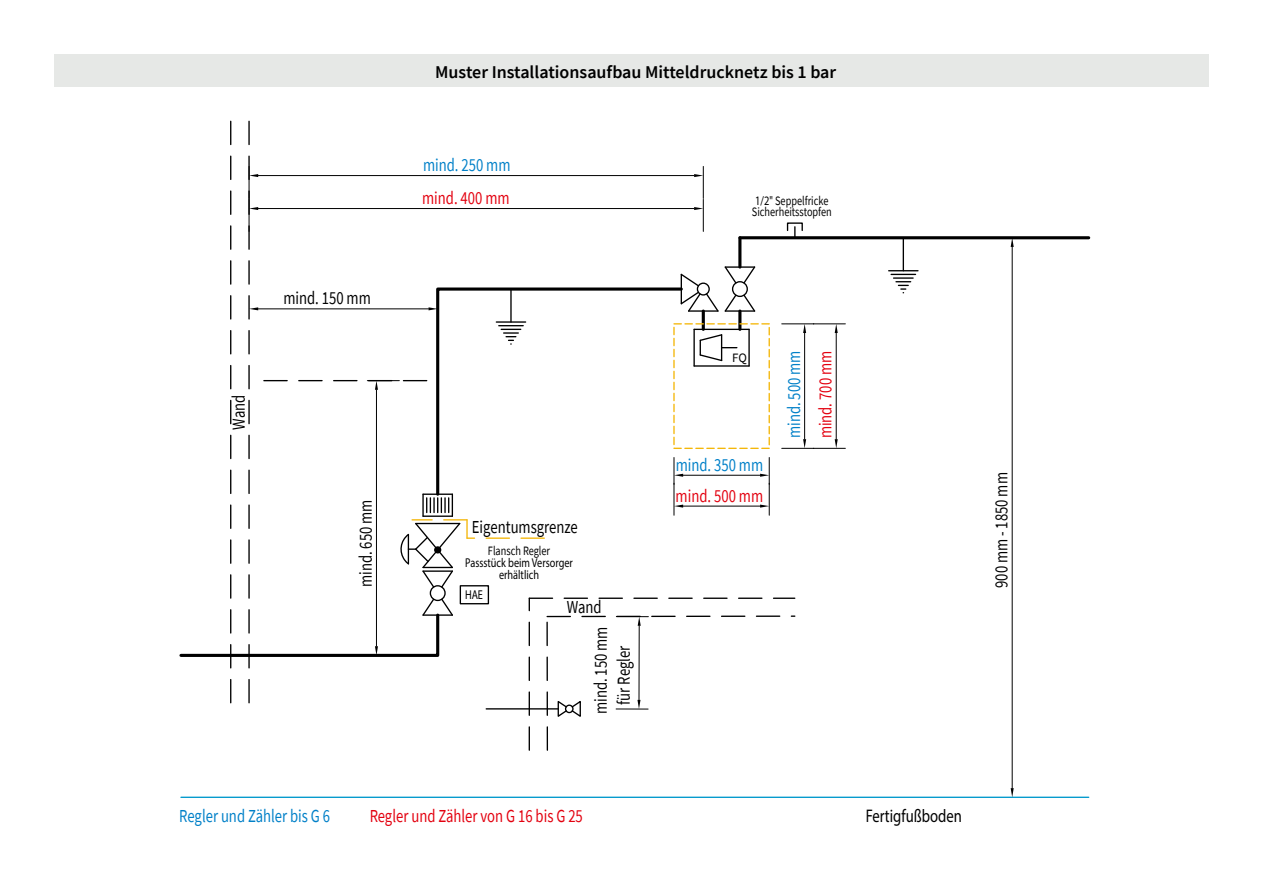
<style>
.page{position:relative;width:1263px;height:893px;background:#fff}
.page>*{position:absolute;margin:0;border:0;box-sizing:border-box;transform-origin:0 0}
.t1{font:18.3px/23px "Source Sans Pro";color:#000;text-align:center;scale:.8 1}
.t2{font:18.3px "Source Sans Pro";color:#e3000f;scale:.8 1}
.t3{font:18.3px "Source Sans Pro";color:#0080c8;scale:.8 1}
.t4{font:18.3px "Myriad Pro";color:#000;scale:.8 1}
.t5{font:600 18px "Source Sans Pro";color:#000}
.t6{font:12.75px/11.6px "Source Sans Pro";color:#000;scale:.8 1}
.t7{font:12.75px/12.1px "Myriad Pro";color:#000;text-align:center;scale:.8 1}
.t8{font:12.75px "Source Sans Pro";color:#000}
.s1{font-family:"Myriad Pro";font-size:12.9px}
</style>
<div class="page">
<hr style="left:740px;top:236px;width:349px;height:3px;background:#000">
<hr style="left:181px;top:797px;width:908px;height:1px;background:#09c">
<svg style="left:889px;top:270px;width:29px;height:5px"></svg>
<hr style="left:893px;top:277px;width:20px;height:2px;background:#000">
<svg style="left:896px;top:281px;width:15px;height:12px"></svg>
<hr style="left:903px;top:238px;width:1px;height:33px;background:#000">
<hr style="left:1012px;top:247px;width:1px;height:541px;background:#000">
<svg style="left:1011px;top:239px;width:3px;height:8px"></svg>
<svg style="left:1011px;top:788px;width:3px;height:9px"></svg>
<hr style="left:813px;top:323px;width:32px;height:1px;background:#000">
<hr style="left:813px;top:448px;width:32px;height:1px;background:#000">
<hr style="left:836px;top:333px;width:1px;height:106px;background:#000">
<svg style="left:835px;top:324px;width:3px;height:9px"></svg>
<svg style="left:835px;top:439px;width:3px;height:9px"></svg>
<hr style="left:782px;top:323px;width:32px;height:1px;background:#000">
<hr style="left:782px;top:448px;width:32px;height:1px;background:#000">
<hr style="left:804px;top:333px;width:1px;height:106px;background:#000">
<svg style="left:803px;top:324px;width:3px;height:9px"></svg>
<svg style="left:803px;top:439px;width:3px;height:9px"></svg>
<div style="left:787px;top:222px;width:16px;height:9px;border:1px solid #000"></div>
<svg style="left:179px;top:121px;width:616px;height:629px"></svg>
<div style="left:54px;top:54px;width:1155px;height:33px;background:#e6e8e6"></div>
<p class="t1" style="left:227px;top:429px;width:45px;rotate:-90deg">Wand</p>
<p class="t1" style="left:283px;top:287px;width:111px">mind. 150 mm</p>
<p class="t1" style="left:354px;top:587px;width:111px;rotate:-90deg">mind. 650 mm</p>
<p class="t5" style="left:435px;top:60px;width:403px">Muster Installationsaufbau Mitteldrucknetz bis 1 bar</p>
<p class="t3" style="left:423px;top:153px;width:111px">mind. 250 mm</p>
<p class="t2" style="left:422px;top:186px;width:111px">mind. 400 mm</p>
<p class="t6" style="left:752px;top:195px;width:102px"><span class="s1">1/2"</span> Seppelfricke<br>Sicherheitsstopfen</p>
<p class="t1" style="left:472px;top:515px;width:134px">Eigentumsgrenze</p>
<p class="t6" style="left:488px;top:544px;width:79px">Flansch Regler</p>
<p class="t7" style="left:465px;top:556px;width:136px">Passstück beim Versorger erhältlich</p>
<p class="t7" style="left:465px;top:588px;width:24px">HAE</p>
<p class="t1" style="left:567px;top:595px;width:45px">Wand</p>
<p class="t1" style="left:589px;top:714px;width:111px;rotate:-90deg">mind. 150 mm für Regler</p>
<p class="t8" style="left:732px;top:350px;width:16px">FQ</p>
<p class="t3" style="left:676px;top:453px;width:111px">mind. 350 mm</p>
<p class="t2" style="left:676px;top:484px;width:111px">mind. 500 mm</p>
<p class="t3" style="left:782px;top:438px;width:111px;rotate:-90deg">mind. 500 mm</p>
<p class="t2" style="left:814px;top:438px;width:111px;rotate:-90deg">mind. 700 mm</p>
<p class="t1" style="left:990px;top:588px;width:146px;rotate:-90deg">900 mm - 1850 mm</p>
<p class="t3" style="left:179px;top:804px;width:190px">Regler und Zähler bis G 6</p>
<p class="t2" style="left:370px;top:804px;width:268px">Regler und Zähler von G 16 bis G 25</p>
<p class="t4" style="left:866px;top:805px;width:122px">Fertigfußboden</p>
</div>
